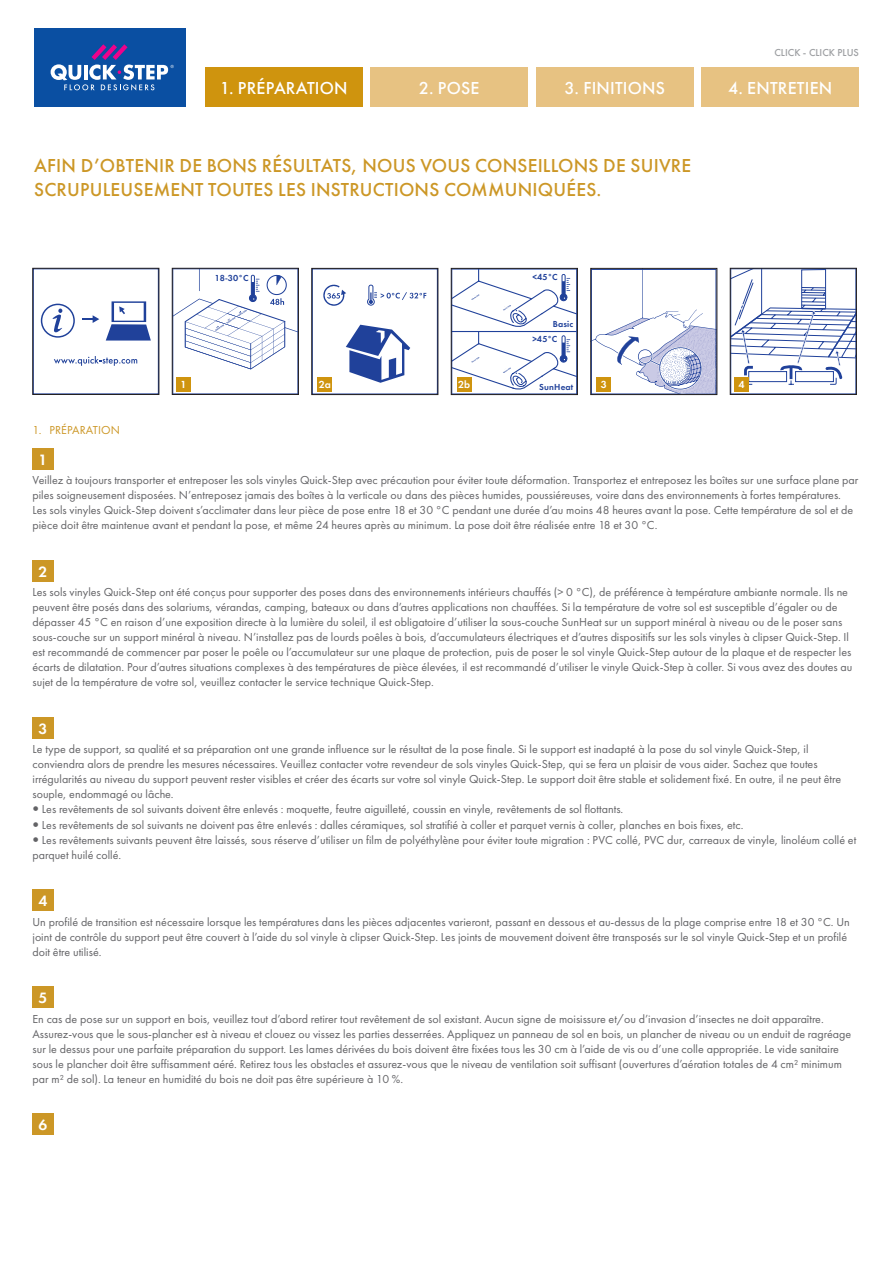
<style>
.page{position:relative;width:893px;height:1263px;background:#fff}
.page>*{position:absolute;margin:0;border:0;box-sizing:border-box;transform-origin:0 0}
.t1{font:500 19.5px/23.4px "Futura PT";letter-spacing:.01em;color:#cc9726}
.t2{font:500 18px "Futura PT";letter-spacing:.01em;color:#fff}
.Nummerinbox{font:600 15.6px "Futura PT";color:#fff}
.Body{font:12px/15px "Futura PT";color:#636366}
.t3{font:12px "Futura PT";letter-spacing:.01em;color:#cc9726}
.t4{font:600 10.65px "Futura PT";color:#fff}
.t5{font:500 10.5px "Futura PT";color:#9d9fa2}
.t6{font:9px "Futura Dem";letter-spacing:.02em;color:#20419a}
</style>
<div class="page">
<div style="left:34px;top:28px;width:151px;height:78px;background:#0a4fa2"></div>
<svg style="left:51px;top:44px;width:123px;height:47px"></svg>
<svg style="left:174px;top:270px;width:123px;height:122px"></svg>
<div style="left:172px;top:268px;width:127px;height:127px;border:1px solid #231f20"></div>
<svg style="left:41px;top:304px;width:34px;height:34px"></svg>
<svg style="left:106px;top:301px;width:45px;height:40px"></svg>
<svg style="left:82px;top:315px;width:17px;height:8px"></svg>
<svg style="left:54px;top:356px;width:83px;height:10px"></svg>
<div style="left:33px;top:268px;width:126px;height:127px;border:1px solid #231f20"></div>
<svg style="left:592px;top:270px;width:123px;height:123px"></svg>
<div style="left:590px;top:268px;width:127px;height:127px;border:1px solid #231f20"></div>
<svg style="left:346px;top:325px;width:64px;height:58px"></svg>
<svg style="left:323px;top:284px;width:23px;height:22px"></svg>
<svg style="left:367px;top:285px;width:59px;height:21px"></svg>
<div style="left:312px;top:268px;width:126px;height:127px;border:1px solid #231f20"></div>
<svg style="left:453px;top:270px;width:123px;height:122px"></svg>
<div style="left:451px;top:268px;width:127px;height:127px;border:1px solid #231f20"></div>
<svg style="left:732px;top:270px;width:123px;height:122px"></svg>
<div style="left:730px;top:268px;width:127px;height:127px;border:1px solid #231f20"></div>
<div style="left:205px;top:68px;width:157px;height:39px;background:#cf940e"></div>
<div style="left:371px;top:68px;width:157px;height:39px;background:#e7c282"></div>
<div style="left:536px;top:68px;width:157px;height:39px;background:#e7c282"></div>
<div style="left:702px;top:68px;width:157px;height:39px;background:#e7c282"></div>
<div style="left:176px;top:377px;width:15px;height:14px;background:#cf940e"></div>
<div style="left:597px;top:377px;width:14px;height:14px;background:#cf940e"></div>
<div style="left:318px;top:377px;width:14px;height:14px;background:#cf940e"></div>
<div style="left:457px;top:377px;width:14px;height:14px;background:#cf940e"></div>
<div style="left:734px;top:377px;width:15px;height:14px;background:#cf940e"></div>
<div style="left:33px;top:448px;width:21px;height:21px;background:#cc9726"></div>
<div style="left:33px;top:560px;width:21px;height:21px;background:#cc9726"></div>
<div style="left:33px;top:717px;width:21px;height:21px;background:#cc9726"></div>
<div style="left:33px;top:889px;width:21px;height:21px;background:#cc9726"></div>
<div style="left:33px;top:986px;width:21px;height:21px;background:#cc9726"></div>
<div style="left:33px;top:1113px;width:21px;height:21px;background:#cc9726"></div>
<p class="t5" style="left:774px;top:46px;width:86px">CLICK - CLICK PLUS</p>
<p class="t2" style="left:220px;top:77px;width:129px">1. PRÉPARATION</p>
<p class="t2" style="left:419px;top:77px;width:62px">2. POSE</p>
<p class="t2" style="left:564px;top:77px;width:102px">3. FINITIONS</p>
<p class="t2" style="left:728px;top:77px;width:106px">4. ENTRETIEN</p>
<h1 class="t1" style="left:34px;top:154px;width:659px">AFIN D’OBTENIR DE BONS RÉSULTATS, NOUS VOUS CONSEILLONS DE SUIVRE<br>SCRUPULEUSEMENT TOUTES LES INSTRUCTIONS COMMUNIQUÉES.</h1>
<p class="t6" style="left:215px;top:273px;width:35px">18-30°C</p>
<p class="t6" style="left:532px;top:272px;width:27px">&lt;45°C</p>
<p class="t6" style="left:553px;top:319px;width:22px">Basic</p>
<p class="t6" style="left:532px;top:333px;width:26px">&gt;45°C</p>
<p class="t4" style="left:180px;top:378px;width:8px">1</p>
<p class="t4" style="left:319px;top:378px;width:14px">2a</p>
<p class="t4" style="left:458px;top:378px;width:14px">2b</p>
<p class="t4" style="left:601px;top:378px;width:8px">3</p>
<p class="t4" style="left:738px;top:378px;width:8px">4</p>
<p class="t6" style="left:539px;top:382px;width:36px">SunHeat</p>
<p class="t3" style="left:33px;top:423px;width:89px">1. PRÉPARATION</p>
<p class="Nummerinbox" style="left:39px;top:450px;width:10px">1</p>
<p class="Body" style="left:33px;top:473px;width:827px">Veillez à toujours transporter et entreposer les sols vinyles Quick-Step avec précaution pour éviter toute déformation. Transportez et entreposez les boîtes sur une surface plane par piles soigneusement disposées. N’entreposez jamais des boîtes à la verticale ou dans des pièces humides, poussiéreuses, voire dans des environnements à fortes températures.<br>Les sols vinyles Quick-Step doivent s’acclimater dans leur pièce de pose entre 18 et 30 °C pendant une durée d’au moins 48 heures avant la pose. Cette température de sol et de pièce doit être maintenue avant et pendant la pose, et même 24 heures après au minimum. La pose doit être réalisée entre 18 et 30 °C.</p>
<p class="Nummerinbox" style="left:39px;top:562px;width:10px">2</p>
<p class="Body" style="left:33px;top:585px;width:821px">Les sols vinyles Quick-Step ont été conçus pour supporter des poses dans des environnements intérieurs chauffés (&gt; 0 °C), de préférence à température ambiante normale. Ils ne peuvent être posés dans des solariums, vérandas, camping, bateaux ou dans d’autres applications non chauffées. Si la température de votre sol est susceptible d’égaler ou de dépasser 45 °C en raison d’une exposition directe à la lumière du soleil, il est obligatoire d’utiliser la sous-couche SunHeat sur un support minéral à niveau ou de le poser sans sous-couche sur un support minéral à niveau. N’installez pas de lourds poêles à bois, d’accumulateurs électriques et d’autres dispositifs sur les sols vinyles à clipser Quick-Step. Il est recommandé de commencer par poser le poêle ou l’accumulateur sur une plaque de protection, puis de poser le sol vinyle Quick-Step autour de la plaque et de respecter les écarts de dilatation. Pour d’autres situations complexes à des températures de pièce élevées, il est recommandé d’utiliser le vinyle Quick-Step à coller. Si vous avez des doutes au sujet de la température de votre sol, veuillez contacter le service technique Quick-Step.</p>
<p class="Nummerinbox" style="left:39px;top:719px;width:10px">3</p>
<p class="Body" style="left:33px;top:742px;width:777px">Le type de support, sa qualité et sa préparation ont une grande influence sur le résultat de la pose finale. Si le support est inadapté à la pose du sol vinyle Quick-Step, il</p>
<p class="Body" style="left:33px;top:757px;width:786px">conviendra alors de prendre les mesures nécessaires. Veuillez contacter votre revendeur de sols vinyles Quick-Step, qui se fera un plaisir de vous aider. Sachez que toutes</p>
<p class="Body" style="left:33px;top:772px;width:810px">irrégularités au niveau du support peuvent rester visibles et créer des écarts sur votre sol vinyle Quick-Step. Le support doit être stable et solidement fixé. En outre, il ne peut être</p>
<p class="Body" style="left:33px;top:787px;width:143px">souple, endommagé ou lâche.</p>
<p class="Body" style="left:42px;top:802px;width:583px">Les revêtements de sol suivants doivent être enlevés : moquette, feutre aiguilleté, coussin en vinyle, revêtements de sol flottants.</p>
<p class="Body" style="left:42px;top:817px;width:703px">Les revêtements de sol suivants ne doivent pas être enlevés : dalles céramiques, sol stratifié à coller et parquet vernis à coller, planches en bois fixes, etc.</p>
<p class="Body" style="left:42px;top:832px;width:816px">Les revêtements suivants peuvent être laissés, sous réserve d’utiliser un film de polyéthylène pour éviter toute migration : PVC collé, PVC dur, carreaux de vinyle, linoléum collé et</p>
<p class="Body" style="left:33px;top:847px;width:90px">parquet huilé collé.</p>
<p class="Nummerinbox" style="left:39px;top:891px;width:10px">4</p>
<p class="Body" style="left:33px;top:914px;width:819px">Un profilé de transition est nécessaire lorsque les températures dans les pièces adjacentes varieront, passant en dessous et au-dessus de la plage comprise entre 18 et 30 °C. Un joint de contrôle du support peut être couvert à l’aide du sol vinyle à clipser Quick-Step. Les joints de mouvement doivent être transposés sur le sol vinyle Quick-Step et un profilé doit être utilisé.</p>
<p class="Nummerinbox" style="left:39px;top:988px;width:10px">5</p>
<p class="Body" style="left:33px;top:1011px;width:820px">En cas de pose sur un support en bois, veuillez tout d’abord retirer tout revêtement de sol existant. Aucun signe de moisissure et/ou d’invasion d’insectes ne doit apparaître.<br>Assurez-vous que le sous-plancher est à niveau et clouez ou vissez les parties desserrées. Appliquez un panneau de sol en bois, un plancher de niveau ou un enduit de ragréage sur le dessus pour une parfaite préparation du support. Les lames dérivées du bois doivent être fixées tous les 30 cm à l’aide de vis ou d’une colle appropriée. Le vide sanitaire sous le plancher doit être suffisamment aéré. Retirez tous les obstacles et assurez-vous que le niveau de ventilation soit suffisant (ouvertures d’aération totales de 4 cm² minimum par m² de sol). La teneur en humidité du bois ne doit pas être supérieure à 10 %.</p>
<p class="Nummerinbox" style="left:39px;top:1115px;width:10px">6</p>
</div>
